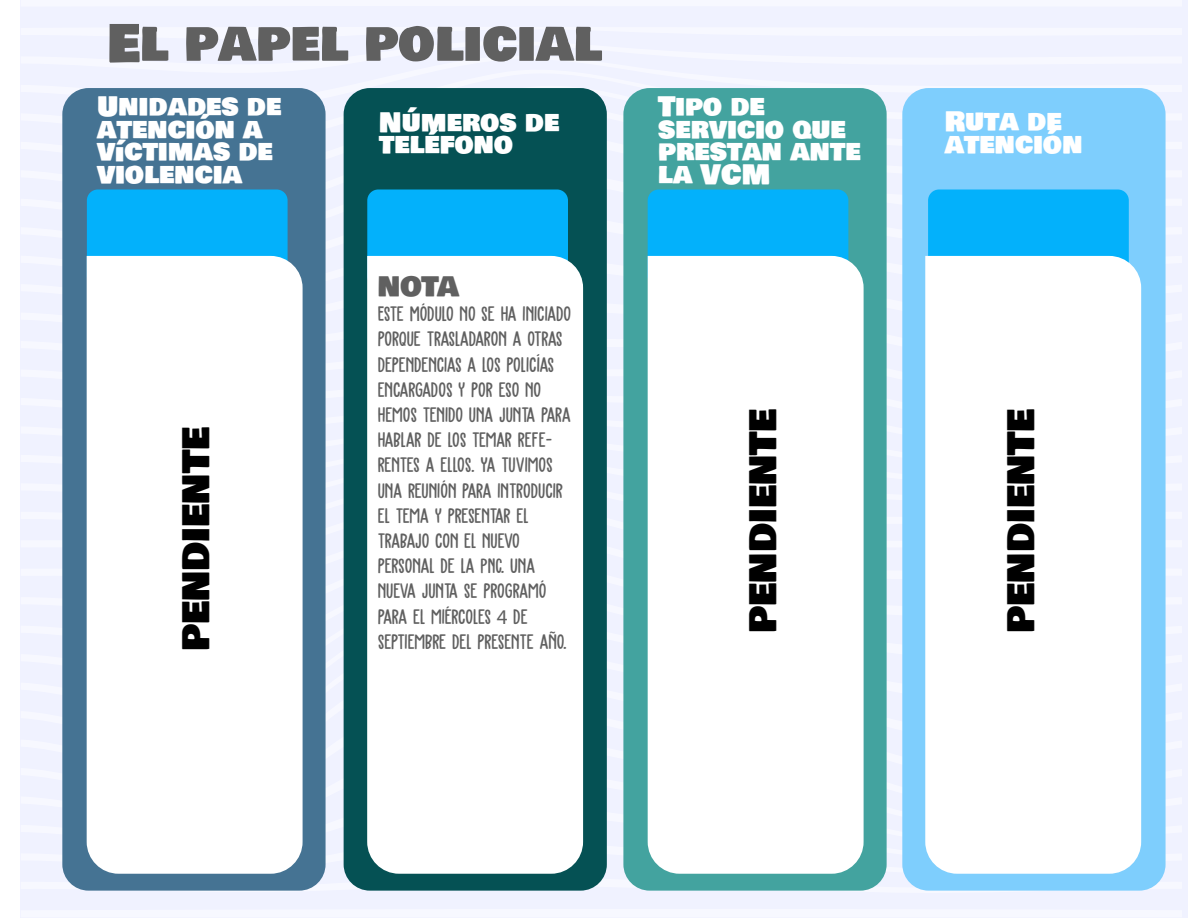
<style>
.page{position:relative;width:1188px;height:918px;background:#fff}
.page>*{position:absolute;margin:0;border:0;box-sizing:border-box;transform-origin:0 0}
.t1{font:51.75px "Bowlby One SC";color:#606060}
.t2{font:36.15px "Bowlby One SC";color:#000}
.t3{font:26.85px/22.5px "Bowlby One SC";color:#fff}
.t4{font:26.85px "Bowlby One SC";color:#606060}
.t5{font:21px/25.2px "Bearskin DEMO";letter-spacing:-.015em;color:#606060}
.s1{font-family:"Myriad Pro"}
</style>
<div class="page">
<div style="left:20px;top:0;width:1168px;height:917px;background:#f0f2ff"></div>
<div style="left:62px;top:88px;width:264px;height:803px;background:#457393;border-radius:26px"></div>
<div style="left:344px;top:88px;width:263px;height:803px;background:#055154;border-radius:26px"></div>
<div style="left:623px;top:88px;width:264px;height:803px;background:#43a39f;border-radius:26px"></div>
<div style="left:902px;top:88px;width:264px;height:803px;background:#7ecefd;border-radius:26px"></div>
<div style="left:87px;top:190px;width:201px;height:97px;background:#03b1fb;border-radius:11px"></div>
<div style="left:367px;top:190px;width:201px;height:97px;background:#03b1fb;border-radius:11px"></div>
<div style="left:648px;top:190px;width:200px;height:97px;background:#03b1fb;border-radius:11px"></div>
<div style="left:928px;top:190px;width:201px;height:97px;background:#03b1fb;border-radius:11px"></div>
<div style="left:87px;top:256px;width:216px;height:618px;background:#fff"></div>
<div style="left:367px;top:256px;width:216px;height:618px;background:#fff"></div>
<div style="left:648px;top:256px;width:216px;height:618px;background:#fff"></div>
<div style="left:925px;top:256px;width:216px;height:618px;background:#fff"></div>
<h1 class="t1" style="left:107px;top:5px;width:497px">El papel policial</h1>
<p class="t3" style="left:97px;top:96px;width:186px">Unidades de atención a víctimas de violencia</p>
<p class="t3" style="left:379px;top:111px;width:182px">Números de teléfono</p>
<p class="t3" style="left:658px;top:96px;width:204px">Tipo de servicio que prestan ante la VCM</p>
<p class="t3" style="left:945px;top:111px;width:139px">Ruta de atención</p>
<h2 class="t2" style="left:169px;top:651px;width:226px;rotate:-90deg">PENDIENTE</h2>
<p class="t4" style="left:378px;top:267px;width:83px">NOTA</p>
<p class="t5" style="left:378px;top:301px;width:195px">ESTE MÓDULO NO SE HA INICIADO<br>PORQUE TRASLADARON A OTRAS<br>DEPENDENCIAS A LOS POLICÍAS<br>ENCARGADOS Y POR ESO NO<br>HEMOS TENIDO UNA JUNTA PARA<br>HABLAR DE LOS TEMAR REFE-<br>RENTES A ELLOS. YA TUVIMOS<br>UNA REUNIÓN PARA INTRODUCIR<br>EL TEMA Y PRESENTAR EL<br>TRABAJO CON EL NUEVO<br>PERSONAL DE LA PNC. UNA<br>NUEVA JUNTA SE PROGRAMÓ<br>PARA EL MIÉRCOLES <span class="s1">4</span> DE</p>
<p class="t5" style="left:378px;top:629px;width:191px">SEPTIEMBRE DEL PRESENTE AÑO.</p>
<h2 class="t2" style="left:736px;top:633px;width:226px;rotate:-90deg">PENDIENTE</h2>
<h2 class="t2" style="left:994px;top:633px;width:226px;rotate:-90deg">PENDIENTE</h2>
</div>
